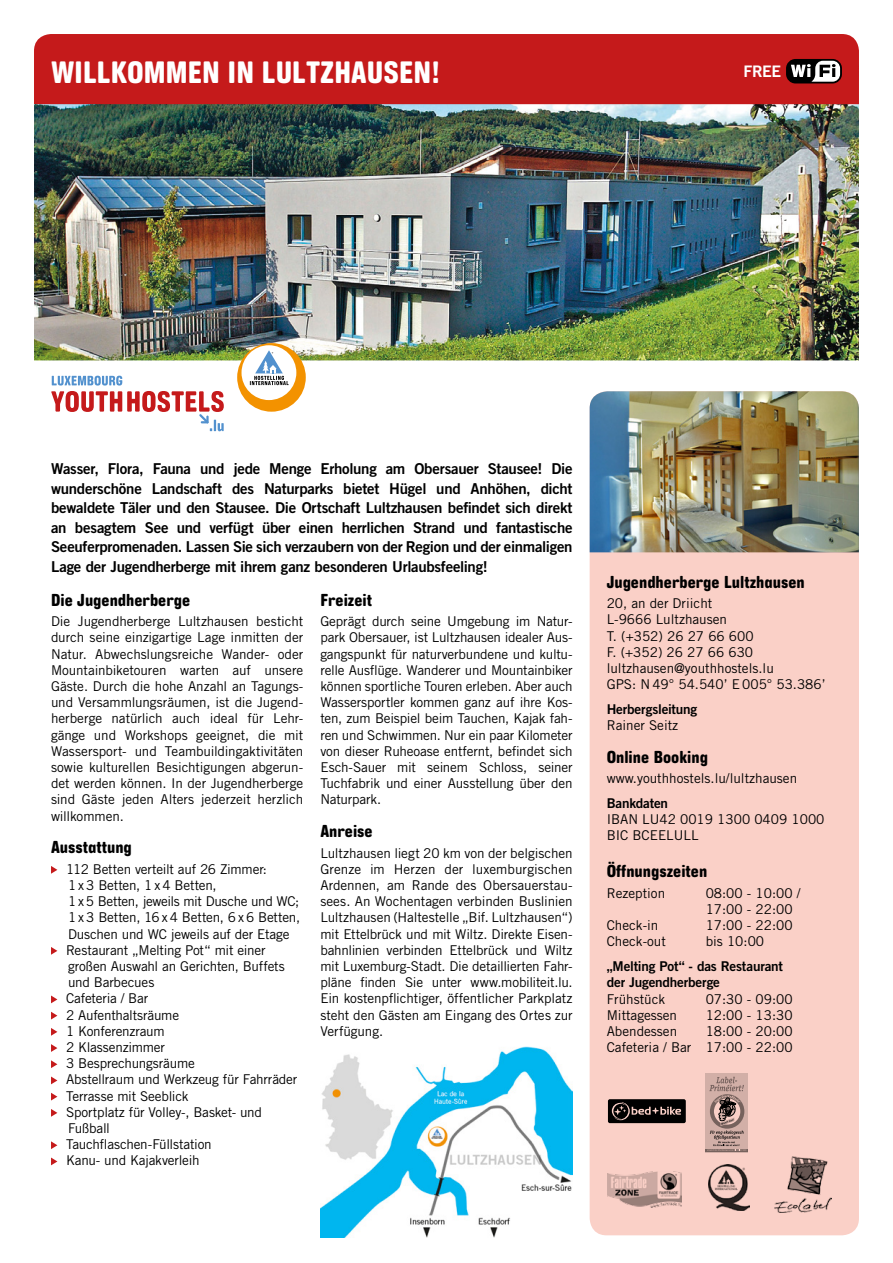
<style>
.page{position:relative;width:893px;height:1263px;background:#fff}
.page>*{position:absolute;margin:0;border:0;box-sizing:border-box;transform-origin:0 0}
.t1{font:37.5px "Ketchupa";color:#fff}
.t2{font:21px "Ketchupa";color:#000}
.t3{font:15.9px "Trade Gothic LT Std Bd 2";color:#fff}
.t4{font:15px/19.5px "Trade Gothic LT Std Bd 2";letter-spacing:-.015em;color:#000;text-align:justify}
.t5{font:13.5px/16.2px "Trade Gothic LT Std";letter-spacing:-.005em;color:#000}
.t6{font:13.5px/16.2px "Trade Gothic LT Std Bd 2";letter-spacing:-.01em;color:#000}
</style>
<div class="page">
<img style="left:34px;top:104px;width:825px;height:256px">
<div style="left:34px;top:34px;width:825px;height:70px;background:#c51a1b"></div>
<svg style="left:786px;top:59px;width:56px;height:24px"></svg>
<svg style="left:791px;top:61px;width:49px;height:21px"></svg>
<img style="left:320px;top:1046px;width:253px;height:191px">
<svg style="left:237px;top:343px;width:69px;height:69px"></svg>
<div style="left:242px;top:345px;width:54px;height:55px;background:#fff;border-radius:50%"></div>
<svg style="left:250px;top:350px;width:39px;height:35px"></svg>
<svg style="left:51px;top:376px;width:173px;height:55px"></svg>
<div style="left:590px;top:391px;width:269px;height:844px;background:#fad0c7;border-radius:17px"></div>
<svg style="left:51px;top:866px;width:6px;height:8px"></svg>
<svg style="left:51px;top:947px;width:6px;height:8px"></svg>
<svg style="left:51px;top:995px;width:6px;height:8px"></svg>
<svg style="left:51px;top:1012px;width:6px;height:7px"></svg>
<svg style="left:51px;top:1028px;width:6px;height:8px"></svg>
<svg style="left:51px;top:1044px;width:6px;height:8px"></svg>
<svg style="left:51px;top:1060px;width:6px;height:8px"></svg>
<svg style="left:51px;top:1076px;width:6px;height:8px"></svg>
<svg style="left:51px;top:1093px;width:6px;height:7px"></svg>
<svg style="left:51px;top:1109px;width:6px;height:8px"></svg>
<svg style="left:51px;top:1141px;width:6px;height:8px"></svg>
<svg style="left:51px;top:1157px;width:6px;height:8px"></svg>
<img style="left:590px;top:391px;width:269px;height:161px">
<img style="left:775px;top:1157px;width:56px;height:55px">
<div style="left:705px;top:1074px;width:43px;height:79px;background:#d2afa7"></div>
<svg style="left:706px;top:1076px;width:42px;height:76px"></svg>
<hr style="left:705px;top:1149px;width:43px;height:2px;background:#797978">
<svg style="left:707px;top:1077px;width:39px;height:74px"></svg>
<svg style="left:607px;top:1173px;width:1px;height:24px"></svg>
<img style="left:608px;top:1172px;width:74px;height:35px">
<img style="left:708px;top:1164px;width:42px;height:47px">
<div style="left:608px;top:1099px;width:78px;height:24px;background:#000;border-radius:2px"></div>
<svg style="left:612px;top:1102px;width:69px;height:18px"></svg>
<h1 class="t1" style="left:51px;top:53px;width:390px">WILLKOMMEN IN LULTZHAUSEN!</h1>
<p class="t3" style="left:743px;top:61px;width:39px">FREE</p>
<p class="t4" style="left:51px;top:459px;width:523px">Wasser, Flora, Fauna und jede Menge Erholung am Obersauer Stausee! Die wunderschöne Landschaft des Naturparks bietet Hügel und Anhöhen, dicht bewaldete Täler und den Stausee. Die Ortschaft Lultzhausen befindet sich direkt an besagtem See und verfügt über einen herrlichen Strand und fantastische Seeuferpromenaden. Lassen Sie sich verzaubern von der Region und der einmaligen Lage der Jugendherberge mit ihrem ganz besonderen Urlaubsfeeling!</p>
<h2 class="t2" style="left:51px;top:589px;width:141px">Die Jugendherberge</h2>
<p class="t5" style="left:51px;top:613px;width:254px;text-align:justify">Die Jugendherberge Lultzhausen besticht durch seine einzigartige Lage inmitten der Natur. Abwechslungsreiche Wander- oder Mountainbiketouren warten auf unsere Gäste. Durch die hohe Anzahl an Tagungs&shy;und Versammlungsräumen, ist die Jugend&shy;herberge natürlich auch ideal für Lehr&shy;gänge und Workshops geeignet, die mit Wassersport- und Teambuildingaktivitäten sowie kulturellen Besichtigungen abgerun&shy;det werden können. In der Jugendherberge sind Gäste jeden Alters jederzeit herzlich willkommen.</p>
<h2 class="t2" style="left:51px;top:836px;width:82px">Ausstattung</h2>
<p class="t5" style="left:66px;top:861px;width:236px">112 Betten verteilt auf 26 Zimmer:<br>1 x 3 Betten, 1 x 4 Betten,<br>1 x 5 Betten, jeweils mit Dusche und WC;<br>1 x 3 Betten, 16 x 4 Betten, 6 x 6 Betten,<br>Duschen und WC jeweils auf der Etage<br>Restaurant „Melting Pot“ mit einer großen Auswahl an Gerichten, Buffets und Barbecues<br>Cafeteria / Bar<br>2 Aufenthaltsräume<br>1 Konferenzraum<br>2 Klassenzimmer<br>3 Besprechungsräume<br>Abstellraum und Werkzeug für Fahrräder<br>Terrasse mit Seeblick<br>Sportplatz für Volley-, Basket- und<br>Fußball<br>Tauchflaschen-Füllstation<br>Kanu- und Kajakverleih</p>
<h2 class="t2" style="left:320px;top:589px;width:53px">Freizeit</h2>
<p class="t5" style="left:320px;top:613px;width:254px;text-align:justify">Geprägt durch seine Umgebung im Natur&shy;park Obersauer, ist Lultzhausen idealer Aus&shy;gangspunkt für naturverbundene und kultu&shy;relle Ausflüge. Wanderer und Mountainbiker können sportliche Touren erleben. Aber auch Wassersportler kommen ganz auf ihre Kos&shy;ten, zum Beispiel beim Tauchen, Kajak fah&shy;ren und Schwimmen. Nur ein paar Kilometer von dieser Ruheoase entfernt, befindet sich Esch-Sauer mit seinem Schloss, seiner Tuchfabrik und einer Ausstellung über den Naturpark.</p>
<h2 class="t2" style="left:320px;top:820px;width:54px">Anreise</h2>
<p class="t5" style="left:320px;top:844px;width:254px;text-align:justify">Lultzhausen liegt 20 km von der belgischen Grenze im Herzen der luxemburgischen Ardennen, am Rande des Obersauerstau&shy;sees. An Wochentagen verbinden Buslinien Lultzhausen (Haltestelle „Bif. Lultzhausen“) mit Ettelbrück und mit Wiltz. Direkte Eisen&shy;bahnlinien verbinden Ettelbrück und Wiltz mit Luxemburg-Stadt. Die detaillierten Fahr&shy;pläne finden Sie unter www.mobiliteit.lu.<br>Ein kostenpflichtiger, öffentlicher Parkplatz steht den Gästen am Eingang des Ortes zur Verfügung.</p>
<h2 class="t2" style="left:607px;top:571px;width:200px">Jugendherberge Lultzhausen</h2>
<p class="t5" style="left:607px;top:595px;width:220px">20, an der Driicht<br>L-9666 Lultzhausen<br>T. (+352) 26 27 66 600<br>F. (+352) 26 27 66 630 lultzhausen@youthhostels.lu<br>GPS: N 49° 54.540’ E 005° 53.386’</p>
<p class="t6" style="left:607px;top:701px;width:92px">Herbergsleitung</p>
<p class="t5" style="left:607px;top:717px;width:73px">Rainer Seitz</p>
<h2 class="t2" style="left:607px;top:746px;width:103px">Online Booking</h2>
<p class="t5" style="left:607px;top:770px;width:192px">www.youthhostels.lu/lultzhausen</p>
<p class="t6" style="left:607px;top:795px;width:63px">Bankdaten</p>
<p class="t5" style="left:607px;top:811px;width:219px">IBAN LU42 0019 1300 0409 1000<br>BIC BCEELULL</p>
<h2 class="t2" style="left:607px;top:860px;width:102px">Öffnungszeiten</h2>
<p class="t5" style="left:607px;top:885px;width:60px">Rezeption</p>
<p class="t5" style="left:706px;top:885px;width:96px">08:00 - 10:00 /<br>17:00 - 22:00</p>
<p class="t5" style="left:607px;top:917px;width:53px">Check-in</p>
<p class="t5" style="left:706px;top:917px;width:88px">17:00 - 22:00</p>
<p class="t5" style="left:607px;top:933px;width:61px">Check-out</p>
<p class="t5" style="left:706px;top:933px;width:60px">bis 10:00</p>
<p class="t6" style="left:607px;top:958px;width:178px">„Melting Pot“ - das Restaurant der Jugendherberge</p>
<p class="t5" style="left:607px;top:990px;width:60px">Frühstück</p>
<p class="t5" style="left:706px;top:990px;width:88px">07:30 - 09:00</p>
<p class="t5" style="left:607px;top:1007px;width:72px">Mittagessen</p>
<p class="t5" style="left:706px;top:1007px;width:88px">12:00 - 13:30</p>
<p class="t5" style="left:607px;top:1023px;width:72px">Abendessen</p>
<p class="t5" style="left:607px;top:1023px;width:187px;text-align:right">18:00 - 20:00<br>Cafeteria / Bar 17:00 - 22:00</p>
</div>
